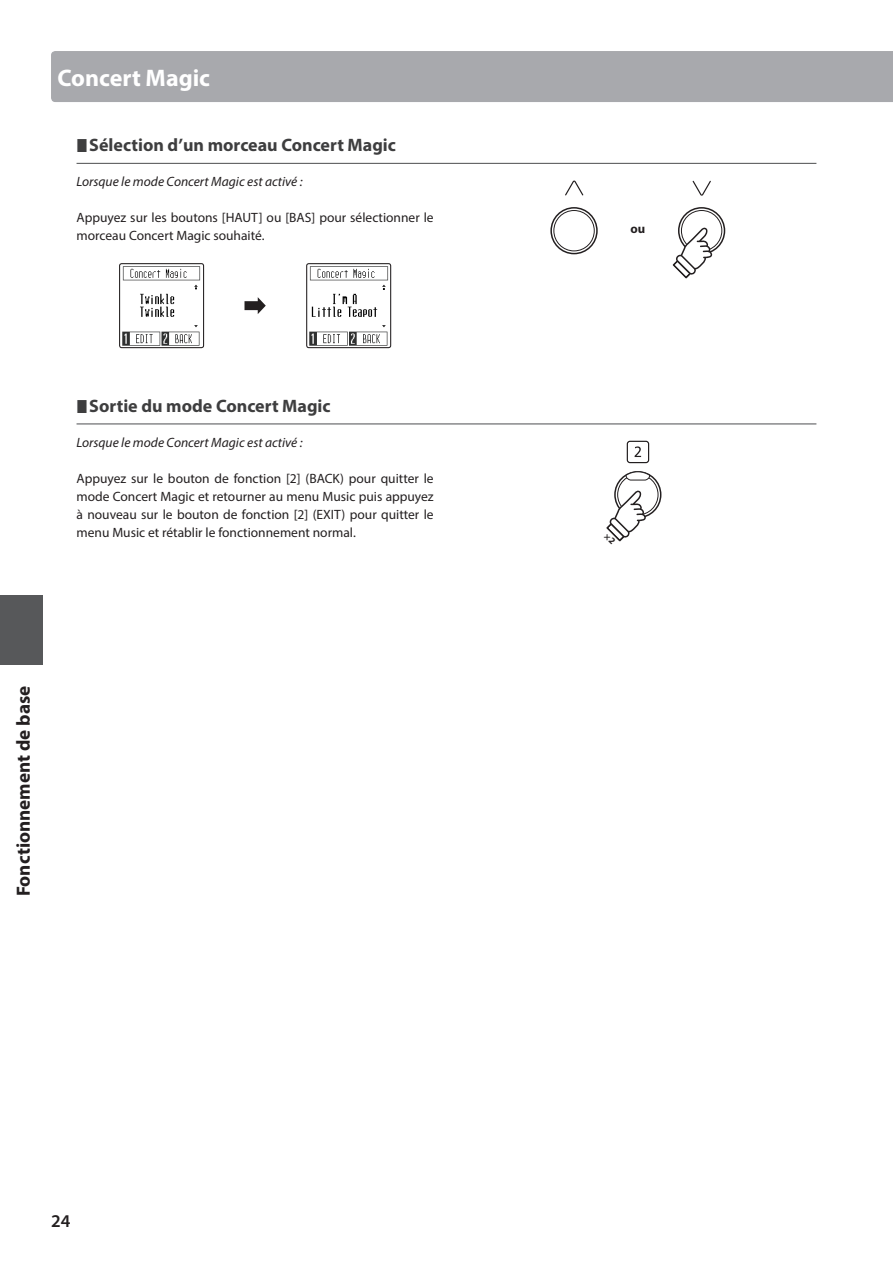
<style>
.page{position:relative;width:893px;height:1263px;background:#fff}
.page>*{position:absolute;margin:0;border:0;box-sizing:border-box;transform-origin:0 0}
.t1{font:700 24px "Myriad Pro";color:#fff}
.t2{font:700 19.2px "Myriad Pro";color:#231f20}
.t3{font:700 18px "Myriad Pro";color:#3e3e3f}
.t4{font:600 18px "Myriad Pro";color:#231f20}
.t5{font:13.5px/18px "Myriad Pro";color:#231f20}
.t6{font:italic 13.5px "Myriad Pro";color:#231f20}
.t7{font:700 12.75px "Myriad Pro";color:#231f20}
</style>
<div class="page">
<div style="left:51px;top:51px;width:842px;height:51px;background:#a8a9ad"></div>
<div style="left:0;top:595px;width:43px;height:69px;background:#57585a"></div>
<hr style="left:77px;top:163px;width:739px;height:1px;background:#57585a">
<hr style="left:77px;top:423px;width:739px;height:1px;background:#57585a">
<img style="left:122px;top:266px;width:79px;height:80px">
<div style="left:119px;top:263px;width:85px;height:85px;border:1px solid #231f20;border-radius:2px"></div>
<img style="left:309px;top:266px;width:80px;height:80px">
<div style="left:306px;top:263px;width:85px;height:85px;border:1px solid #231f20;border-radius:2px"></div>
<svg style="left:244px;top:297px;width:22px;height:17px"></svg>
<svg style="left:565px;top:181px;width:18px;height:14px"></svg>
<div style="left:553px;top:210px;width:42px;height:41px;border:1px solid #231f20;border-radius:50%"></div>
<div style="left:550px;top:207px;width:48px;height:47px;border:2px solid #231f20;border-radius:50%"></div>
<svg style="left:693px;top:181px;width:18px;height:15px"></svg>
<div style="left:681px;top:210px;width:41px;height:41px;border:1px solid #231f20;border-radius:50%"></div>
<div style="left:678px;top:207px;width:47px;height:47px;border:2px solid #231f20;border-radius:50%"></div>
<svg style="left:673px;top:226px;width:39px;height:52px"></svg>
<svg style="left:627px;top:441px;width:22px;height:22px"></svg>
<div style="left:617px;top:474px;width:41px;height:41px;border:1px solid #231f20;border-radius:50%"></div>
<div style="left:614px;top:471px;width:47px;height:47px;border:2px solid #231f20;border-radius:50%"></div>
<svg style="left:625px;top:471px;width:26px;height:10px"></svg>
<svg style="left:606px;top:489px;width:40px;height:53px"></svg>
<h1 class="t1" style="left:57px;top:62px;width:154px">Concert Magic</h1>
<h3 class="t3" style="left:89px;top:133px;width:308px">Sélection d’un morceau Concert Magic</h3>
<p class="t6" style="left:77px;top:173px;width:228px">Lorsque le mode Concert Magic est activé :</p>
<p class="t5" style="left:77px;top:208px;width:359px">Appuyez sur les boutons [HAUT] ou [BAS] pour sélectionner le morceau Concert Magic souhaité.</p>
<h3 class="t3" style="left:89px;top:394px;width:243px">Sortie du mode Concert Magic</h3>
<p class="t6" style="left:77px;top:434px;width:228px">Lorsque le mode Concert Magic est activé :</p>
<p class="t5" style="left:77px;top:469px;width:359px;text-align:justify">Appuyez sur le bouton de fonction [2] (BACK) pour quitter le mode Concert Magic et retourner au menu Music puis appuyez à nouveau sur le bouton de fonction [2] (EXIT) pour quitter le menu Music et rétablir le fonctionnement normal.</p>
<h2 class="t2" style="left:11px;top:896px;width:212px;rotate:-90deg">Fonctionnement de base</h2>
<h3 class="t4" style="left:51px;top:1209px;width:21px">24</h3>
<p class="t7" style="left:630px;top:221px;width:16px">ou</p>
</div>
